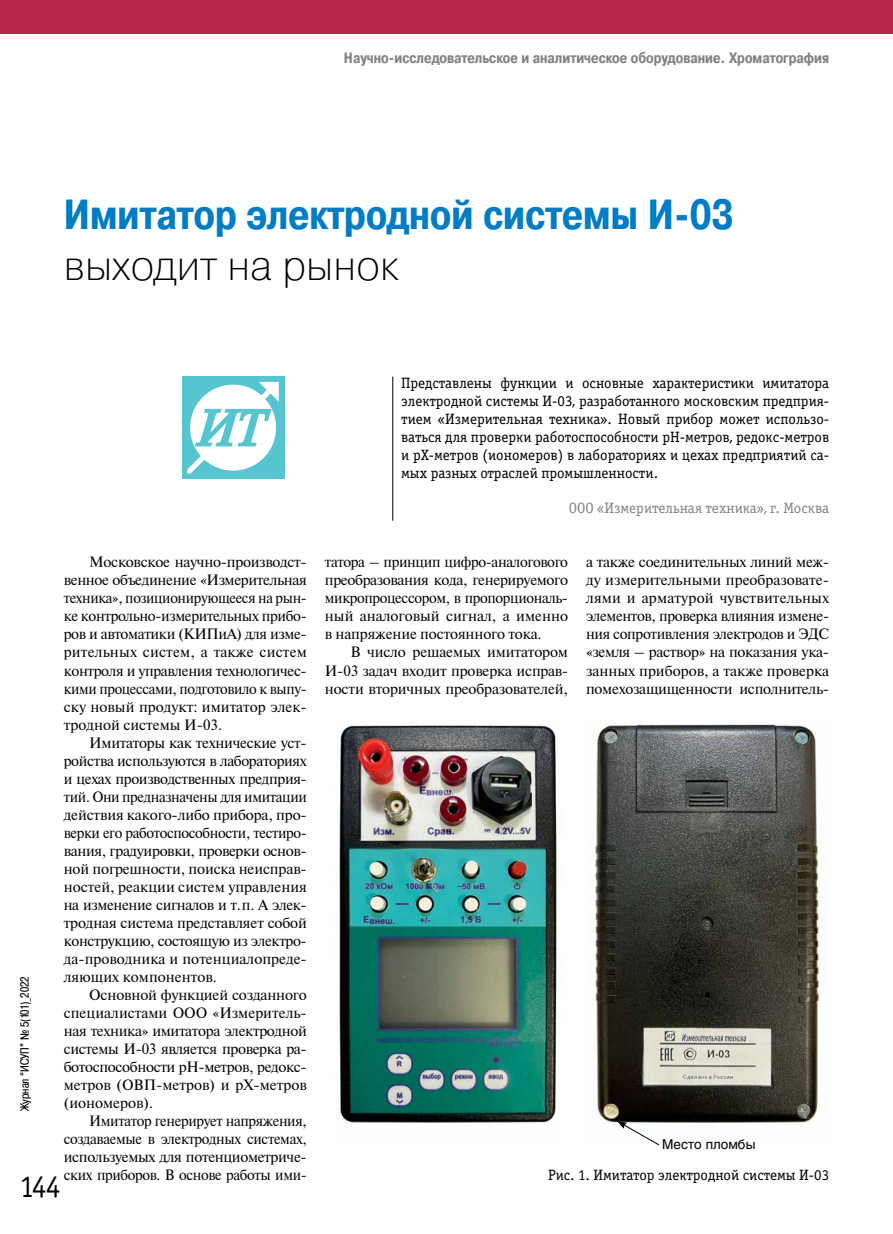
<style>
.page{position:relative;width:893px;height:1234px;background:#fff}
.page>*{position:absolute;margin:0;border:0;box-sizing:border-box;transform-origin:0 0}
.t1{font:700 42px "Pragmatica Cond C";color:#007dc5}
.t2{font:42px "Pragmatica Light C";color:#000}
.t3{font:31.5px "Officina Serif Book C";color:#000;scale:.9 1}
.t4{font:15px/18px "Newton";letter-spacing:-.01em;color:#000;text-align:justify}
.t5{font:15px/18px "Officina Serif Book C";color:#000;text-align:justify}
.t6{font:15px/18px "Newton";letter-spacing:-.01em;color:#000;text-align:justify;scale:.96 1}
.t7{font:700 15px "Pragmatica Cond C";color:#808285}
.t8{font:15px "Officina Serif Book C";color:#808285}
.t9{font:13.5px "Helios C";color:#000}
.t10{font:12px "Pragmatica Cond C";color:#000}
</style>
<div class="page">
<div style="left:0;top:0;width:893px;height:34px;background:#b7274c"></div>
<hr style="left:392px;top:376px;width:1px;height:144px;background:#000">
<div style="left:182px;top:376px;width:102px;height:102px;background:#56c5d0"></div>
<svg style="left:187px;top:382px;width:92px;height:91px"></svg>
<img style="left:339px;top:725px;width:218px;height:398px">
<img style="left:592px;top:724px;width:228px;height:422px">
<svg style="left:617px;top:1120px;width:43px;height:25px"></svg>
<p class="t7" style="left:344px;top:50px;width:487px">Научно-исследовательское и аналитическое оборудование. Хроматография</p>
<h1 class="t1" style="left:64px;top:191px;width:671px">Имитатор электродной системы И‑03</h1>
<h1 class="t2" style="left:64px;top:241px;width:337px">выходит на рынок</h1>
<p class="t4" style="left:64px;top:552px;width:245px;text-indent:26px">Московское научно-производст&shy;венное объединение «Измерительная техника», позиционирующееся на рын&shy;ке контрольно-измерительных прибо&shy;ров и автоматики (КИПиА) для изме&shy;рительных систем, а также систем контроля и управления технологичес&shy;кими процессами, подготовило к выпу&shy;ску новый продукт: имитатор элек&shy;тродной системы И‑03.</p>
<p class="t4" style="left:64px;top:732px;width:245px;text-align:left;text-indent:26px">Имитаторы как технические уст&shy;ройства используются в лабораториях и цехах производственных предприя&shy;тий. Они предназначены для имитации действия какого-либо прибора, про&shy;верки его работоспособности, тестиро&shy;вания, градуировки, проверки основ&shy;ной погрешности, поиска неисправ&shy;ностей, реакции систем управления на изменение сигналов и т.п. А элек&shy;тродная система представляет собой конструкцию, состоящую из электро&shy;да-проводника и потенциалопреде&shy;ляющих компонентов.</p>
<p class="t4" style="left:64px;top:984px;width:245px;text-indent:26px">Основной функцией созданного специалистами ООО «Измеритель&shy;ная техника» имитатора электродной системы И‑03 является проверка ра&shy;ботоспособности рН-метров, редокс&shy;метров (ОВП-метров) и pX-метров (иономеров).</p>
<p class="t6" style="left:64px;top:1110px;width:255px;text-indent:26px">Имитатор генерирует напряжения, создаваемые в электродных системах, используемых для потенциометриче&shy;ских приборов. В основе работы ими-</p>
<p class="t10" style="left:18px;top:1110px;width:136px;rotate:-90deg">Журнал “ИСУП” № 5(101)_2022</p>
<h2 class="t3" style="left:20px;top:1168px;width:47px">144</h2>
<p class="t5" style="left:401px;top:374px;width:430px">Представлены функции и основные характеристики имитатора электродной системы И‑03, разработанного московским предприя‑ тием «Измерительная техника». Новый прибор может использо‑ ваться для проверки работоспособности рН-метров, редокс-метров и pX-метров (иономеров) в лабораториях и цехах предприятий са‑ мых разных отраслей промышленности.</p>
<p class="t8" style="left:569px;top:499px;width:262px">ООО «Измерительная техника», г. Москва</p>
<p class="t4" style="left:325px;top:552px;width:245px">татора – принцип цифро-аналогового преобразования кода, генерируемого микропроцессором, в пропорциональ&shy;ный аналоговый сигнал, а именно в напряжение постоянного тока.</p>
<p class="t4" style="left:325px;top:642px;width:245px;text-indent:26px">В число решаемых имитатором И‑03 задач входит проверка исправ&shy;ности вторичных преобразователей,</p>
<p class="t4" style="left:586px;top:552px;width:245px">а также соединительных линий меж&shy;ду измерительными преобразовате&shy;лями и арматурой чувствительных элементов, проверка влияния измене&shy;ния сопротивления электродов и ЭДС «земля – раствор» на показания ука&shy;занных приборов, а также проверка помехозащищенности исполнитель-</p>
<p class="t9" style="left:662px;top:1136px;width:95px">Место пломбы</p>
<p class="t5" style="left:548px;top:1166px;width:283px">Рис. 1. Имитатор электродной системы И‑03</p>
</div>
